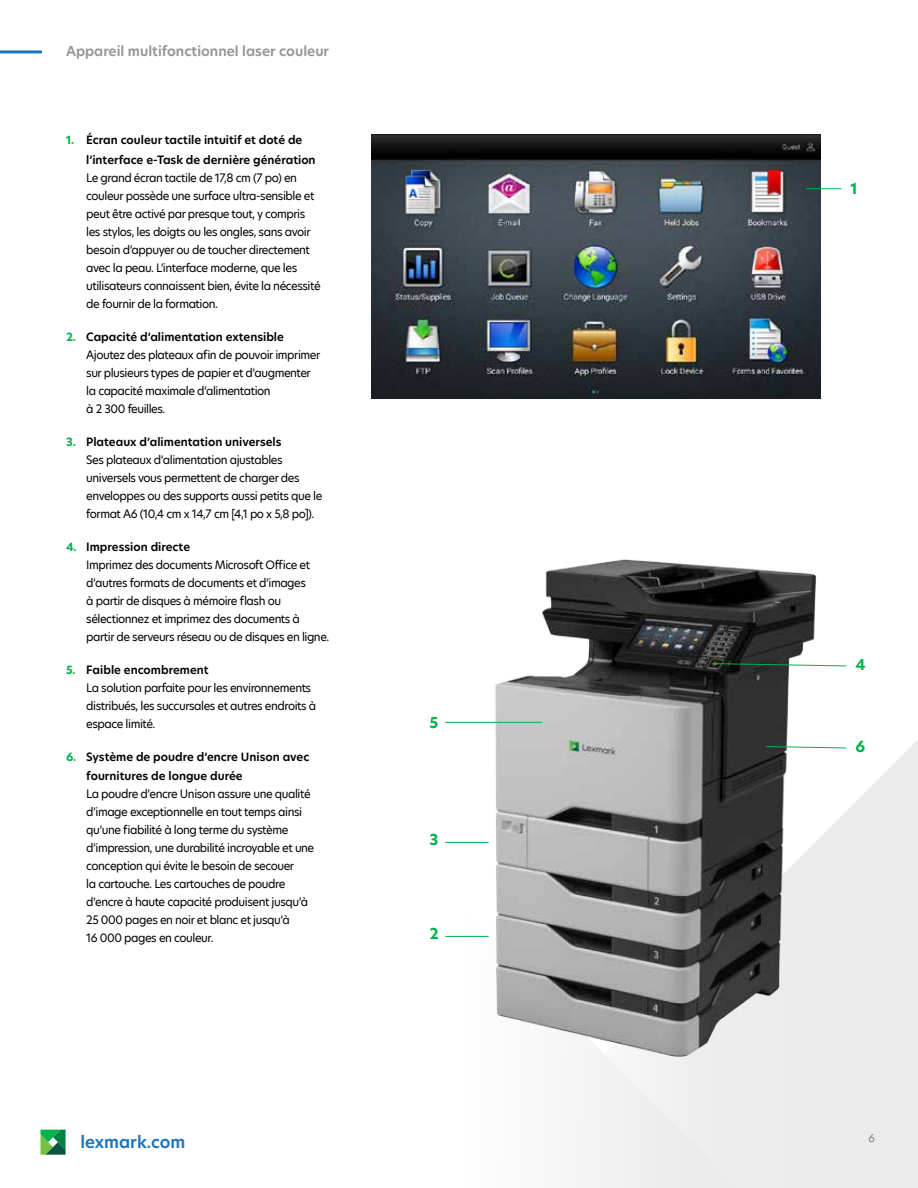
<style>
.page{position:relative;width:918px;height:1188px;background:#fff}
.page>*{position:absolute;margin:0;border:0;box-sizing:border-box;transform-origin:0 0}
.t1{font:600 16.5px "TP Hero";color:#1c75bc}
.t2{font:700 15px "TP Hero";color:#00b14c}
.t3{font:600 13.5px "TP Hero";color:#939598}
.t4{font:11.25px/18px "TP Hero";letter-spacing:-.04em;color:#000}
.t5{font:600 11.25px/19.5px "TP Hero";color:#000}
.t6{font:10.5px "TP Hero";color:#7e7e85}
.s1{font-weight:700;color:#00b14c}
.s2{font-weight:600}
</style>
<div class="page">
<svg style="left:738px;top:740px;width:180px;height:448px;background:#edeced"></svg>
<svg style="left:445px;top:841px;width:293px;height:347px"></svg>
<hr style="left:0;top:50px;width:42px;height:3px;background:#1c75bc">
<svg style="left:40px;top:1130px;width:26px;height:25px"></svg>
<img style="left:486px;top:559px;width:341px;height:508px">
<hr style="left:445px;top:842px;width:44px;height:1px;background:#00b14c">
<svg style="left:712px;top:663px;width:135px;height:4px"></svg>
<hr style="left:445px;top:722px;width:97px;height:1px;background:#00b14c">
<img style="left:371px;top:135px;width:450px;height:263px">
<hr style="left:806px;top:188px;width:36px;height:1px;background:#00b14c">
<svg style="left:765px;top:746px;width:82px;height:3px"></svg>
<hr style="left:445px;top:936px;width:44px;height:1px;background:#00b14c">
<p class="t3" style="left:66px;top:42px;width:265px">Appareil multifonctionnel laser couleur</p>
<p class="t5" style="left:86px;top:130px;width:231px;text-indent:-20px"><span class="s1">1.</span> Écran couleur tactile intuitif et doté de l’interface e-Task de dernière génération</p>
<p class="t4" style="left:86px;top:168px;width:236px">Le grand écran tactile de 17,8 cm (7 po) en couleur possède une surface ultra-sensible et peut être activé par presque tout, y compris les stylos, les doigts ou les ongles, sans avoir besoin d’appuyer ou de toucher directement avec la peau. L’interface moderne, que les utilisateurs connaissent bien, évite la nécessité de fournir de la formation.</p>
<p class="t4" style="left:86px;top:327px;width:236px;text-indent:-20px"><span class="s1">2.</span> <span class="s2">Capacité d’alimentation extensible </span>Ajoutez des plateaux afin de pouvoir imprimer sur plusieurs types de papier et d’augmenter la capacité maximale d’alimentation<br>à 2 300 feuilles.</p>
<p class="t4" style="left:86px;top:432px;width:238px;text-indent:-20px"><span class="s1">3.</span> <span class="s2">Plateaux d’alimentation universels<br></span>Ses plateaux d’alimentation ajustables universels vous permettent de charger des enveloppes ou des supports aussi petits que le format A6 (10,4 cm x 14,7 cm [4,1 po x 5,8 po]).</p>
<p class="t4" style="left:86px;top:537px;width:245px;text-indent:-20px"><span class="s1">4.</span> <span class="s2">Impression directe<br></span>Imprimez des documents Microsoft Office et d’autres formats de documents et d’images<br>à partir de disques à mémoire flash ou sélectionnez et imprimez des documents à partir de serveurs réseau ou de disques en ligne.</p>
<p class="t4" style="left:86px;top:660px;width:232px;text-indent:-20px"><span class="s1">5.</span> <span class="s2">Faible encombrement<br></span>La solution parfaite pour les environnements distribués, les succursales et autres endroits à espace limité.</p>
<p class="t5" style="left:86px;top:747px;width:225px;text-indent:-20px"><span class="s1">6.</span> Système de poudre d’encre Unison avec fournitures de longue durée</p>
<p class="t4" style="left:86px;top:785px;width:230px">La poudre d’encre Unison assure une qualité d’image exceptionnelle en tout temps ainsi qu’une fiabilité à long terme du système d’impression, une durabilité incroyable et une conception qui évite le besoin de secouer<br>la cartouche. Les cartouches de poudre d’encre à haute capacité produisent jusqu’à 25 000 pages en noir et blanc et jusqu’à<br>16 000 pages en couleur.</p>
<h1 class="t1" style="left:80px;top:1131px;width:106px">lexmark.com</h1>
<h2 class="t2" style="left:429px;top:712px;width:10px">5</h2>
<h2 class="t2" style="left:429px;top:829px;width:10px">3</h2>
<h2 class="t2" style="left:429px;top:923px;width:11px">2</h2>
<h2 class="t2" style="left:851px;top:178px;width:9px">1</h2>
<h2 class="t2" style="left:855px;top:654px;width:12px">4</h2>
<h2 class="t2" style="left:855px;top:736px;width:11px">6</h2>
<p class="t6" style="left:868px;top:1131px;width:8px">6</p>
</div>
